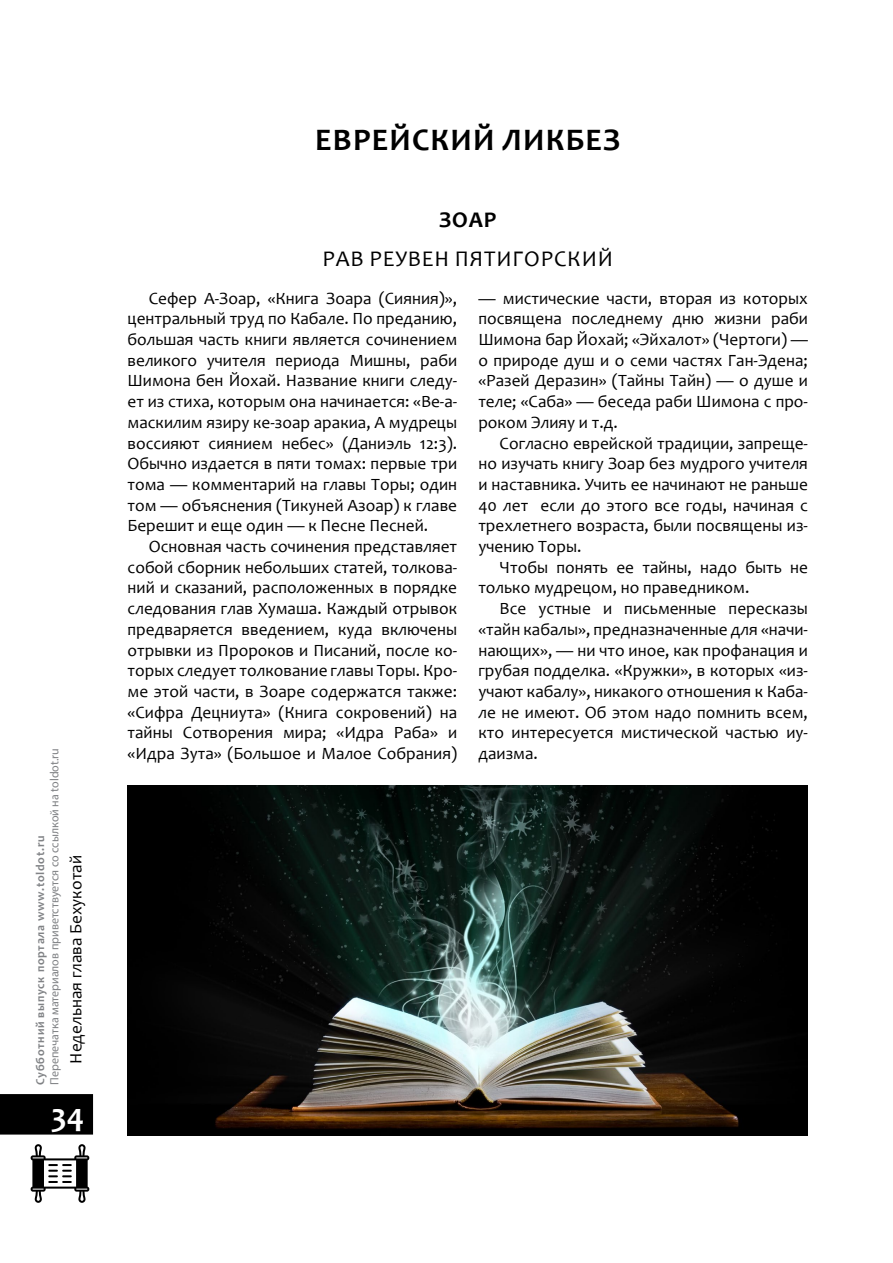
<style>
.page{position:relative;width:893px;height:1263px;background:#fff}
.page>*{position:absolute;margin:0;border:0;box-sizing:border-box;transform-origin:0 0}
.t1{font:700 33px "Candara";color:#fff}
.t2{font:700 31.5px "Candara";letter-spacing:.04em;color:#000}
.t3{font:22.5px "Candara";letter-spacing:.04em;color:#000}
.t4{font:700 22.5px "Candara";color:#000}
.t5{font:17.25px/20.7px "Candara";color:#000;text-align:justify}
.t6{font:12px "Myriad Pro";color:#808285}
.t7{font:700 12px "Candara";letter-spacing:.06em;color:#808285}
</style>
<div class="page">
<div style="left:0;top:1094px;width:93px;height:40px;background:#000"></div>
<svg style="left:31px;top:1144px;width:58px;height:59px"></svg>
<img style="left:128px;top:785px;width:680px;height:350px">
<p class="t6" style="left:47px;top:1085px;width:338px;rotate:-90deg">Перепечатка материалов приветствуется со ссылкой на toldot.ru</p>
<h1 class="t1" style="left:51px;top:1095px;width:35px">34</h1>
<p class="t7" style="left:33px;top:1085px;width:251px;rotate:-90deg">Субботний выпуск портала www.toldot.ru</p>
<p class="t5" style="left:65px;top:1064px;width:210px;rotate:-90deg">Недельная глава Бехукотай</p>
<h2 class="t2" style="left:315px;top:120px;width:307px">ЕВРЕЙСКИЙ ЛИКБЕЗ</h2>
<h3 class="t4" style="left:439px;top:206px;width:59px">ЗОАР</h3>
<h3 class="t3" style="left:322px;top:244px;width:292px">РАВ РЕУВЕН ПЯТИГОРСКИЙ</h3>
<p class="t5" style="left:128px;top:288px;width:331px;text-indent:21px">Сефер А-Зоар, «Книга Зоара (Сияния)», центральный труд по Кабале. По преданию, большая часть книги является сочинением великого учителя периода Мишны, раби Шимона бен Йохай. Название книги следу&shy;ет из стиха, которым она начинается: «Ве-а&shy;маскилим язиру ке-зоар аракиа, А мудрецы воссияют сиянием небес» (Даниэль 12:3).<br>Обычно издается в пяти томах: первые три тома — комментарий на главы Торы; один том — объяснения (Тикуней Азоар) к главе Берешит и еще один — к Песне Песней.</p>
<p class="t5" style="left:128px;top:536px;width:331px;text-indent:21px">Основная часть сочинения представляет собой сборник небольших статей, толкова&shy;ний и сказаний, расположенных в порядке следования глав Хумаша. Каждый отрывок предваряется введением, куда включены отрывки из Пророков и Писаний, после ко&shy;торых следует толкование главы Торы. Кро&shy;ме этой части, в Зоаре содержатся также: «Сифра Децниута» (Книга сокровений) на тайны Сотворения мира; «Идра Раба» и «Идра Зута» (Большое и Малое Собрания)</p>
<p class="t5" style="left:478px;top:288px;width:331px">— мистические части, вторая из которых посвящена последнему дню жизни раби Шимона бар Йохай; «Эйхалот» (Чертоги) — о природе душ и о семи частях Ган-Эдена; «Разей Деразин» (Тайны Тайн) — о душе и теле; «Саба» — беседа раби Шимона с про&shy;роком Элияу и т.д.</p>
<p class="t5" style="left:478px;top:432px;width:331px;text-indent:21px">Согласно еврейской традиции, запреще&shy;но изучать книгу Зоар без мудрого учителя и наставника. Учить ее начинают не раньше 40 лет если до этого все годы, начиная с трехлетнего возраста, были посвящены из&shy;учению Торы.</p>
<p class="t5" style="left:478px;top:557px;width:331px;text-indent:21px">Чтобы понять ее тайны, надо быть не только мудрецом, но праведником.</p>
<p class="t5" style="left:478px;top:598px;width:331px;text-indent:21px">Все устные и письменные пересказы «тайн кабалы», предназначенные для «начи&shy;нающих», — ни что иное, как профанация и грубая подделка. «Кружки», в которых «из&shy;учают кабалу», никакого отношения к Каба&shy;ле не имеют. Об этом надо помнить всем, кто интересуется мистической частью иу&shy;даизма.</p>
</div>
